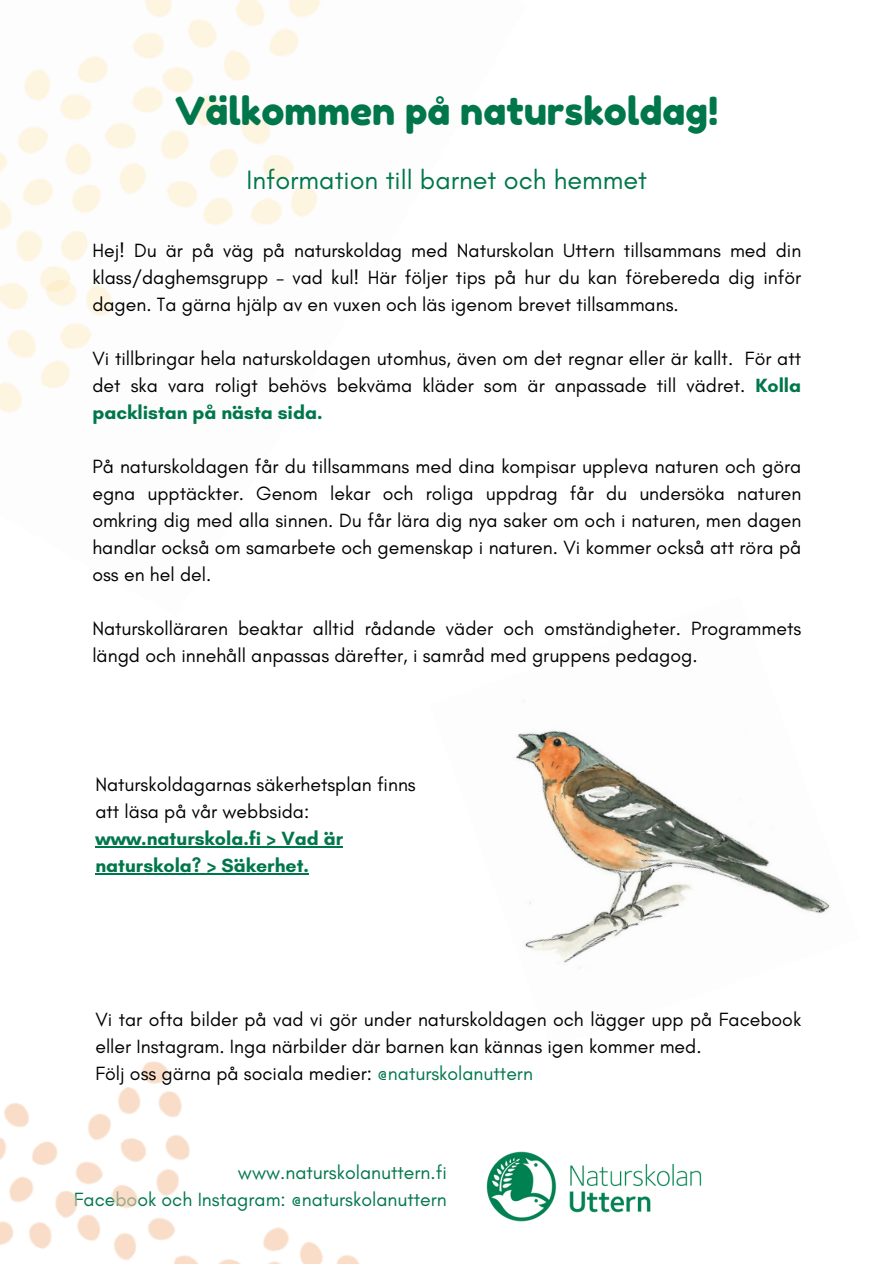
<style>
.page{position:relative;width:894px;height:1264px;background:#fff}
.page>*{position:absolute;margin:0;border:0;box-sizing:border-box;transform-origin:0 0}
.t1{font:38.4px "Fredoka One";color:#00774b}
.t2{font:27px "Glacial Indifference";color:#00774b}
.t3{font:19.5px/27px "Glacial Indifference";color:#000;text-align:justify}
.t4{font:19.5px/27px "Glacial Indifference";color:#00774b;text-align:right}
.t5{font:700 19.5px/27px "Glacial Indifference";color:#00774b}
.s1{font-weight:700;color:#00774b}
.s2{color:#00774b}
</style>
<div class="page">
<img style="left:0;top:0;width:320px;height:413px">
<img style="left:569px;top:1163px;width:133px;height:50px">
<img style="left:0;top:874px;width:557px;height:389px">
<img style="left:430px;top:624px;width:400px;height:423px">
<hr style="left:95px;top:846px;width:248px;height:1px;background:#00774b">
<hr style="left:95px;top:873px;width:214px;height:1px;background:#00774b">
<h1 class="t1" style="left:175px;top:87px;width:544px">Välkommen på naturskoldag!</h1>
<h2 class="t2" style="left:246px;top:164px;width:402px">Information till barnet och hemmet</h2>
<p class="t3" style="left:92px;top:237px;width:710px">Hej! Du är på väg på naturskoldag med Naturskolan Uttern tillsammans med din klass/daghemsgrupp – vad kul! Här följer tips på hur du kan förebereda dig inför dagen. Ta gärna hjälp av en vuxen och läs igenom brevet tillsammans.</p>
<p class="t3" style="left:92px;top:345px;width:710px">Vi tillbringar hela naturskoldagen utomhus, även om det regnar eller är kallt. För att det ska vara roligt behövs bekväma kläder som är anpassade till vädret. <span class="s1">Kolla packlistan på nästa sida.</span></p>
<p class="t3" style="left:92px;top:453px;width:710px">På naturskoldagen får du tillsammans med dina kompisar uppleva naturen och göra egna upptäckter. Genom lekar och roliga uppdrag får du undersöka naturen omkring dig med alla sinnen. Du får lära dig nya saker om och i naturen, men dagen handlar också om samarbete och gemenskap i naturen. Vi kommer också att röra på oss en hel del.</p>
<p class="t3" style="left:92px;top:615px;width:710px">Naturskolläraren beaktar alltid rådande väder och omständigheter. Programmets längd och innehåll anpassas därefter, i samråd med gruppens pedagog.</p>
<p class="t3" style="left:95px;top:770px;width:322px">Naturskoldagarnas säkerhetsplan finns att läsa på vår webbsida:</p>
<p class="t5" style="left:95px;top:824px;width:249px">www.naturskola.fi &gt; Vad är naturskola? &gt; Säkerhet.</p>
<p class="t3" style="left:95px;top:1005px;width:707px;text-align:left">Vi tar ofta bilder på vad vi gör under naturskoldagen och lägger upp på Facebook eller Instagram. Inga närbilder där barnen kan kännas igen kommer med.<br>Följ oss gärna på sociala medier: <span class="s2">@naturskolanuttern</span></p>
<p class="t4" style="left:74px;top:1158px;width:374px">www.naturskolanuttern.fi<br>Facebook och Instagram: @naturskolanuttern</p>
</div>
